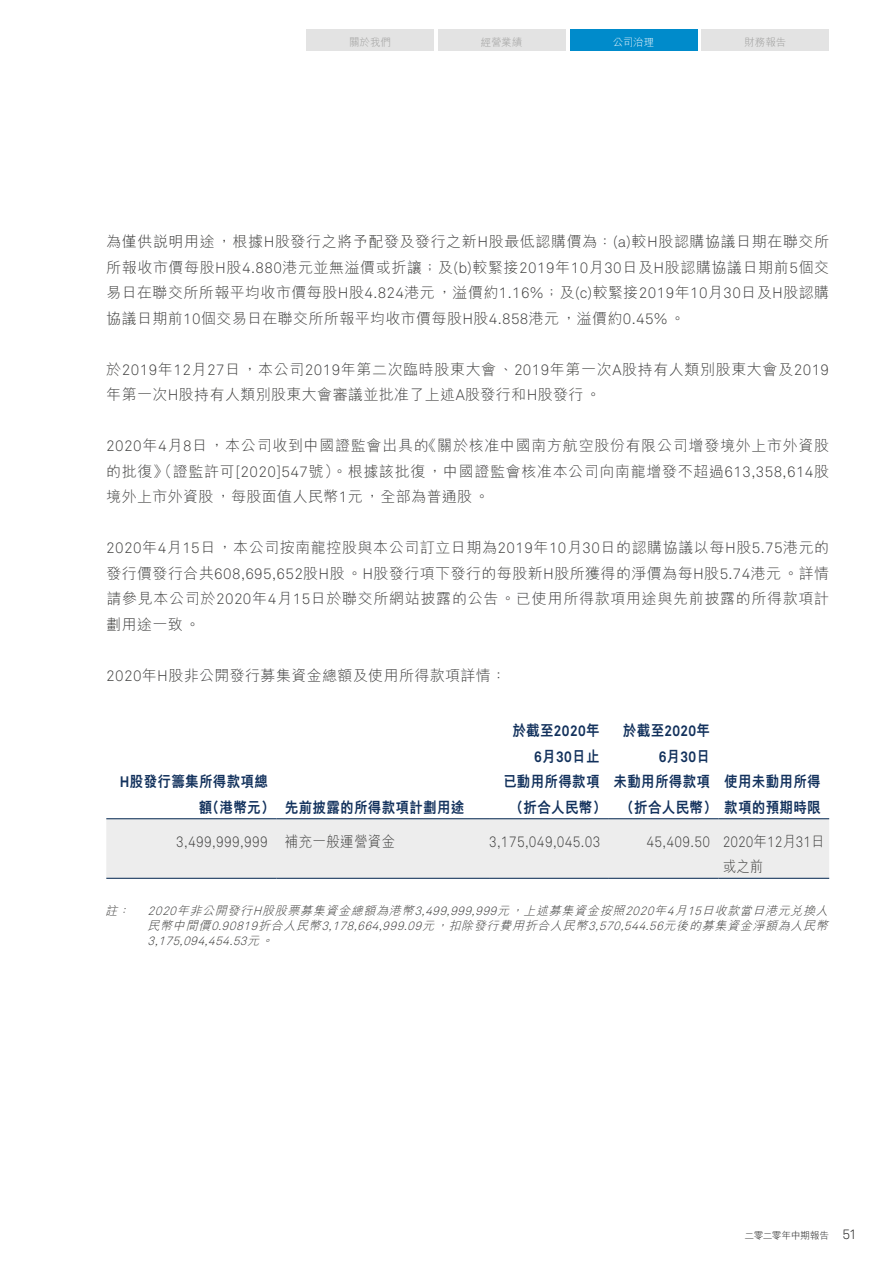
<style>
.page{position:relative;width:893px;height:1263px;background:#fff}
.page>*{position:absolute;margin:0;border:0;box-sizing:border-box;transform-origin:0 0}
.t1{font:300 15px/25.5px "M Hei HK";letter-spacing:.03em;color:#3c3c3b;text-align:justify}
.t2{font:800 15px/25.5px "M Hei HK";letter-spacing:.025em;color:#12315c;scale:.9 1}
.t3{font:15px "Akkurat Light Pro";letter-spacing:.025em;color:#3c3c3b;scale:.9 1}
.t4{font:15px "Akkurat Light Pro";color:#3c3c3b;scale:.9 1}
.t5{font:700 15px "Akkurat Pro";color:#12315c;scale:.9 1}
.t6{font:300 15px "M Hei HK";letter-spacing:.03em;color:#3c3c3b;scale:.9 1}
.t7{font:italic 300 12px/15px "M Hei HK";color:#3c3c3b;text-align:right}
.t8{font:italic 12px "Akkurat Light Pro";color:#3c3c3b}
.t9{font:300 10.5px "M Hei HK";letter-spacing:-.005em;color:#9d9d9c}
.t10{font:300 10.5px "M Hei HK";color:#fff}
.t11{font:300 9.75px "M Hei HK";letter-spacing:-.045em;color:#1c1c1b}
.s1{font-family:"Akkurat Light Pro";font-weight:400}
.s2{font-family:"Akkurat Pro";font-weight:700}
.s3{font-family:"M Hei HK";font-weight:800}
.s4{font-family:"M Hei HK";font-weight:300}
.s5{font-family:"Akkurat Light Pro";font-weight:400;font-size:13.5px}
</style>
<div class="page">
<div style="left:106px;top:819px;width:723px;height:59px;background:#ededed"></div>
<hr style="left:106px;top:818px;width:170px;height:1px;background:#00234e">
<hr style="left:276px;top:818px;width:213px;height:1px;background:#00234e">
<hr style="left:489px;top:818px;width:119px;height:1px;background:#00234e">
<hr style="left:608px;top:818px;width:111px;height:1px;background:#00234e">
<hr style="left:719px;top:818px;width:110px;height:1px;background:#00234e">
<hr style="left:106px;top:878px;width:170px;height:1px;background:#00234e">
<hr style="left:276px;top:878px;width:213px;height:1px;background:#00234e">
<hr style="left:489px;top:878px;width:119px;height:1px;background:#00234e">
<hr style="left:608px;top:878px;width:111px;height:1px;background:#00234e">
<hr style="left:719px;top:878px;width:110px;height:1px;background:#00234e">
<div style="left:306px;top:30px;width:128px;height:21px;background:#e3e3e3"></div>
<div style="left:438px;top:30px;width:128px;height:21px;background:#e3e3e3"></div>
<div style="left:570px;top:30px;width:127px;height:21px;background:#008bcb"></div>
<div style="left:702px;top:30px;width:127px;height:21px;background:#e3e3e3"></div>
<p class="t9" style="left:349px;top:34px;width:43px">關於我們</p>
<p class="t9" style="left:481px;top:34px;width:43px">經營業績</p>
<p class="t10" style="left:613px;top:34px;width:43px">公司治理</p>
<p class="t9" style="left:744px;top:34px;width:44px">財務報告</p>
<p class="t1" style="left:106px;top:228px;width:724px">為僅供說明用途，根據<span class="s1">H</span>股發行之將予配發及發行之新<span class="s1">H</span>股最低認購價為：<span class="s1">(a)</span>較<span class="s1">H</span>股認購協議日期在聯交所所報收市價每股<span class="s1">H</span>股<span class="s1">4.880</span>港元並無溢價或折讓；及<span class="s1">(b)</span>較緊接<span class="s1">2019</span>年<span class="s1">10</span>月<span class="s1">30</span>日及<span class="s1">H</span>股認購協議日期前<span class="s1">5</span>個交易日在聯交所所報平均收市價每股<span class="s1">H</span>股<span class="s1">4.824</span>港元，溢價約<span class="s1">1.16%</span>；及<span class="s1">(c)</span>較緊接<span class="s1">2019</span>年<span class="s1">10</span>月<span class="s1">30</span>日及<span class="s1">H</span>股認購協議日期前<span class="s1">10</span>個交易日在聯交所所報平均收市價每股<span class="s1">H</span>股<span class="s1">4.858</span>港元，溢價約<span class="s1">0.45%</span>。</p>
<p class="t1" style="left:106px;top:356px;width:724px">於<span class="s1">2019</span>年<span class="s1">12</span>月<span class="s1">27</span>日，本公司<span class="s1">2019</span>年第二次臨時股東大會、<span class="s1">2019</span>年第一次<span class="s1">A</span>股持有人類別股東大會及<span class="s1">2019</span>年第一次<span class="s1">H</span>股持有人類別股東大會審議並批准了上述<span class="s1">A</span>股發行和<span class="s1">H</span>股發行。</p>
<p class="t1" style="left:106px;top:432px;width:724px"><span class="s1">2020</span>年<span class="s1">4</span>月<span class="s1">8</span>日，本公司收到中國證監會出具的《關於核准中國南方航空股份有限公司增發境外上市外資股的批復》（證監許可<span class="s1">[2020]547</span>號）。根據該批復，中國證監會核准本公司向南龍增發不超過<span class="s1">613,358,614</span>股境外上市外資股，每股面值人民幣<span class="s1">1</span>元，全部為普通股。</p>
<p class="t1" style="left:106px;top:534px;width:724px"><span class="s1">2020</span>年<span class="s1">4</span>月<span class="s1">15</span>日，本公司按南龍控股與本公司訂立日期為<span class="s1">2019</span>年<span class="s1">10</span>月<span class="s1">30</span>日的認購協議以每<span class="s1">H</span>股<span class="s1">5.75</span>港元的發行價發行合共<span class="s1">608,695,652</span>股<span class="s1">H</span>股。<span class="s1">H</span>股發行項下發行的每股新<span class="s1">H</span>股所獲得的淨價為每<span class="s1">H</span>股<span class="s1">5.74</span>港元。詳情請參見本公司於<span class="s1">2020</span>年<span class="s1">4</span>月<span class="s1">15</span>日於聯交所網站披露的公告。已使用所得款項用途與先前披露的所得款項計劃用途一致。</p>
<p class="t1" style="left:106px;top:662px;width:401px"><span class="s1">2020</span>年<span class="s1">H</span>股非公開發行募集資金總額及使用所得款項詳情：</p>
<p class="t2" style="left:199px;top:768px;width:297px;text-indent:-79px"><span class="s2">H</span>股發行籌集所得款項總<br>額（港幣元） 先前披露的所得款項計劃用途</p>
<p class="t2" style="left:512px;top:717px;width:98px">於截至<span class="s2">2020</span>年</p>
<p class="t5" style="left:534px;top:747px;width:74px">6<span class="s3">月</span>30<span class="s3">日止</span></p>
<p class="t2" style="left:503px;top:768px;width:116px;text-align:center">已動用所得款項（折合人民幣）</p>
<p class="t2" style="left:623px;top:717px;width:98px">於截至<span class="s2">2020</span>年</p>
<p class="t5" style="left:659px;top:747px;width:59px">6<span class="s3">月</span>30<span class="s3">日</span></p>
<p class="t2" style="left:614px;top:768px;width:116px;text-align:center">未動用所得款項（折合人民幣）</p>
<p class="t2" style="left:724px;top:768px;width:109px">使用未動用所得款項的預期時限</p>
<p class="t3" style="left:176px;top:832px;width:245px">3,499,999,999 <span class="s4">補充一般運營資金</span></p>
<p class="t3" style="left:489px;top:832px;width:125px">3,175,049,045.03</p>
<p class="t4" style="left:647px;top:832px;width:199px">45,409.50 2020<span class="s4">年</span>12<span class="s4">月</span>31<span class="s4">日</span></p>
<p class="t6" style="left:723px;top:856px;width:46px">或之前</p>
<p class="t7" style="left:105px;top:903px;width:729px">註： <span class="s1">2020</span>年非公開發行<span class="s1">H</span>股股票募集資金總額為港幣<span class="s1">3,499,999,999</span>元，上述募集資金按照<span class="s1">2020</span>年<span class="s1">4</span>月<span class="s1">15</span>日收款當日港元兌換人民幣中間價<span class="s1">0.90819</span>折合人民幣<span class="s1">3,178,664,999.09</span>元，扣除發行費用折合人民幣<span class="s1">3,570,544.56</span>元後的募集資金淨額為人民幣</p>
<p class="t8" style="left:148px;top:934px;width:131px">3,175,094,454.53<span class="s4">元。</span></p>
<p class="t11" style="left:745px;top:1228px;width:114px">二零二零年中期報告 <span class="s5">51</span></p>
</div>
